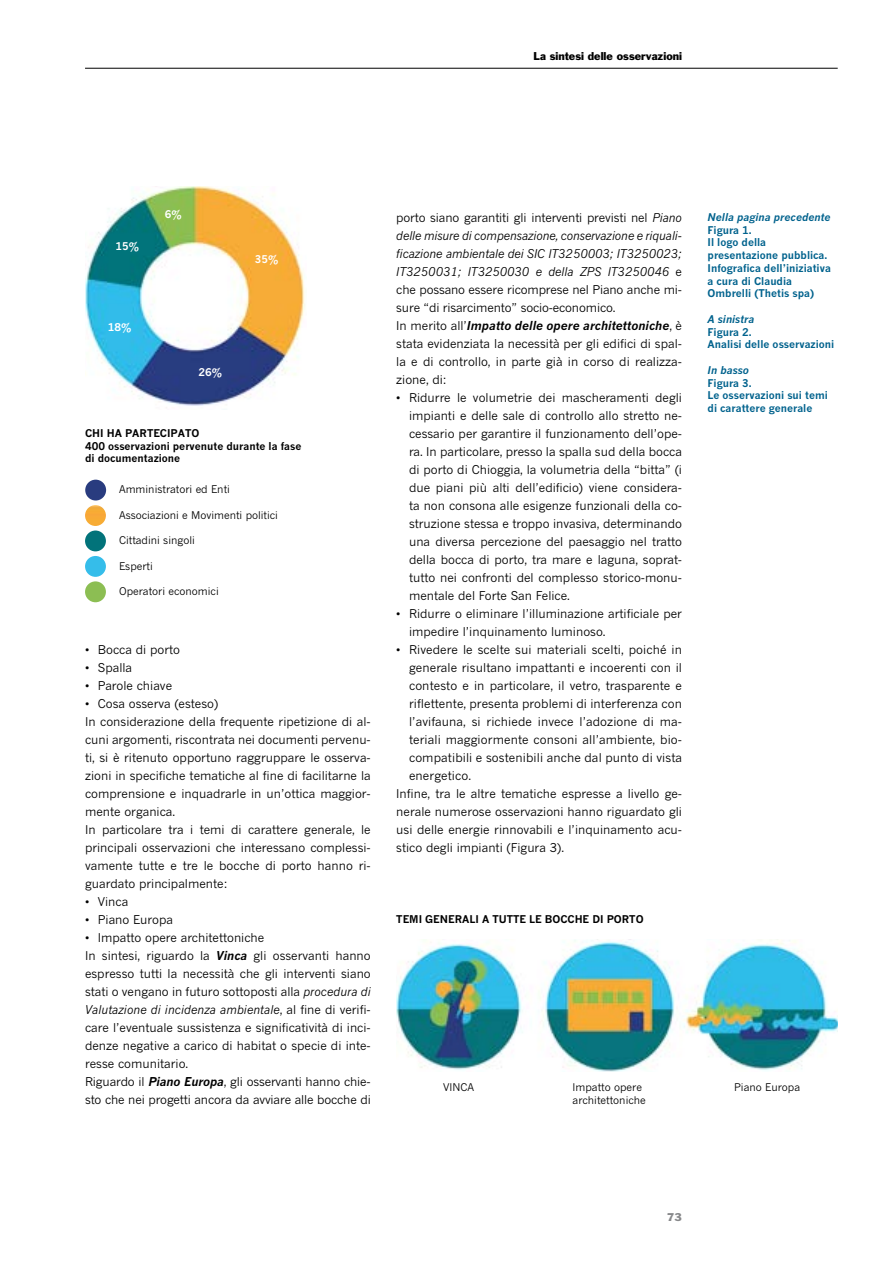
<style>
.page{position:relative;width:893px;height:1263px;background:#fff}
.page>*{position:absolute;margin:0;border:0;box-sizing:border-box;transform-origin:0 0}
.t1{font:12px/18px "News Gothic";color:#000}
.t2{font:700 10.5px/12.8px "News Gothic";color:#00628d}
.t3{font:10.5px/12.8px "News Gothic";color:#000}
.t4{font:700 10.5px/12.8px "News Gothic";color:#000}
.t5{font:italic 700 10.5px "News Gothic";color:#00628d}
.t6{font:10.5px "Franklin Gothic";color:#000}
.t7{font:700 10.5px "News Gothic";color:#fff}
.t8{font:10.5px "Franklin Gothic";color:#87888a}
.s1{font-weight:700;font-style:italic}
.s2{font-style:italic}
</style>
<div class="page">
<img style="left:85px;top:505px;width:21px;height:21px;border-radius:10px">
<img style="left:85px;top:530px;width:21px;height:21px;border-radius:10px">
<img style="left:85px;top:556px;width:21px;height:21px;border-radius:10px">
<img style="left:85px;top:581px;width:21px;height:21px;border-radius:10px">
<img style="left:85px;top:480px;width:21px;height:20px;border-radius:10px">
<img style="left:85px;top:186px;width:220px;height:222px">
<img style="left:396px;top:939px;width:442px;height:133px">
<hr style="left:85px;top:68px;width:753px;height:1px;background:#000">
<p class="t6" style="left:534px;top:49px;width:150px">La sintesi delle osservazioni</p>
<p class="t7" style="left:116px;top:240px;width:25px">15%</p>
<p class="t7" style="left:165px;top:207px;width:18px">6%</p>
<p class="t7" style="left:108px;top:320px;width:25px">18%</p>
<p class="t7" style="left:199px;top:366px;width:25px">26%</p>
<p class="t7" style="left:255px;top:253px;width:25px">35%</p>
<p class="t4" style="left:85px;top:427px;width:218px">Chi ha partecipato<br>400 osservazioni pervenute durante la fase di documentazione</p>
<p class="t3" style="left:119px;top:483px;width:112px">Amministratori ed Enti</p>
<p class="t3" style="left:119px;top:508px;width:161px">Associazioni e Movimenti politici</p>
<p class="t3" style="left:119px;top:534px;width:77px">Cittadini singoli</p>
<p class="t3" style="left:119px;top:559px;width:35px">Esperti</p>
<p class="t3" style="left:119px;top:585px;width:101px">Operatori economici</p>
<p class="t1" style="left:85px;top:640px;width:96px">• Bocca di porto</p>
<p class="t1" style="left:85px;top:658px;width:49px">• Spalla</p>
<p class="t1" style="left:85px;top:676px;width:89px">• Parole chiave</p>
<p class="t1" style="left:85px;top:694px;width:287px">• Cosa osserva (esteso)<br>In considerazione della frequente ripetizione di al&shy;cuni argomenti, riscontrata nei documenti pervenu&shy;ti, si è ritenuto opportuno raggruppare le osserva&shy;zioni in specifiche tematiche al fine di facilitarne la comprensione e inquadrarle in un’ottica maggior&shy;mente organica.<br>In particolare tra i temi di carattere generale, le principali osservazioni che interessano complessi&shy;vamente tutte e tre le bocche di porto hanno ri&shy;guardato principalmente:</p>
<p class="t1" style="left:85px;top:892px;width:45px">• Vinca</p>
<p class="t1" style="left:85px;top:910px;width:90px">• Piano Europa</p>
<p class="t1" style="left:85px;top:928px;width:287px">• Impatto opere architettoniche<br>In sintesi, riguardo la <span class="s1">Vinca</span> gli osservanti hanno espresso tutti la necessità che gli interventi siano stati o vengano in futuro sottoposti alla <span class="s2">procedura di Valutazione di incidenza ambientale</span>, al fine di verifi&shy;care l’eventuale sussistenza e significatività di inci&shy;denze negative a carico di habitat o specie di inte&shy;resse comunitario.<br>Riguardo il <span class="s1">Piano Europa</span>, gli osservanti hanno chie&shy;sto che nei progetti ancora da avviare alle bocche di</p>
<p class="t1" style="left:396px;top:208px;width:287px">porto siano garantiti gli interventi previsti nel <span class="s2">Piano delle misure di compensazione, conservazione e riquali&shy;ficazione ambientale dei SIC IT3250003; IT3250023; IT3250031; IT3250030 e della ZPS IT3250046</span> e che possano essere ricomprese nel Piano anche mi&shy;sure “di risarcimento” socio-economico.<br>In merito all’<span class="s1">Impatto delle opere architettoniche</span>, è stata evidenziata la necessità per gli edifici di spal&shy;la e di controllo, in parte già in corso di realizza&shy;zione, di:</p>
<p class="t1" style="left:409px;top:388px;width:274px;text-align:justify;text-indent:-13px">• Ridurre le volumetrie dei mascheramenti degli impianti e delle sale di controllo allo stretto ne&shy;cessario per garantire il funzionamento dell’ope&shy;ra. In particolare, presso la spalla sud della bocca di porto di Chioggia, la volumetria della “bitta” (i due piani più alti dell’edificio) viene considera&shy;ta non consona alle esigenze funzionali della co&shy;struzione stessa e troppo invasiva, determinando una diversa percezione del paesaggio nel tratto della bocca di porto, tra mare e laguna, soprat&shy;tutto nei confronti del complesso storico-monu&shy;mentale del Forte San Felice.</p>
<p class="t1" style="left:409px;top:604px;width:274px;text-indent:-13px">• Ridurre o eliminare l’illuminazione artificiale per impedire l’inquinamento luminoso.</p>
<p class="t1" style="left:396px;top:640px;width:287px">• Rivedere le scelte sui materiali scelti, poiché in</p>
<p class="t1" style="left:409px;top:658px;width:274px">generale risultano impattanti e incoerenti con il</p>
<p class="t1" style="left:409px;top:676px;width:274px">contesto e in particolare, il vetro, trasparente e</p>
<p class="t1" style="left:409px;top:694px;width:274px">riflettente, presenta problemi di interferenza con</p>
<p class="t1" style="left:409px;top:712px;width:274px">l’avifauna, si richiede invece l’adozione di ma-</p>
<p class="t1" style="left:409px;top:730px;width:274px">teriali maggiormente consoni all’ambiente, bio-</p>
<p class="t1" style="left:409px;top:748px;width:275px">compatibili e sostenibili anche dal punto di vista</p>
<p class="t1" style="left:409px;top:766px;width:64px">energetico.</p>
<p class="t1" style="left:396px;top:784px;width:287px">Infine, tra le altre tematiche espresse a livello ge-</p>
<p class="t1" style="left:396px;top:802px;width:287px">nerale numerose osservazioni hanno riguardato gli</p>
<p class="t1" style="left:396px;top:820px;width:287px">usi delle energie rinnovabili e l’inquinamento acu-</p>
<p class="t1" style="left:396px;top:838px;width:169px">stico degli impianti (Figura 3).</p>
<p class="t4" style="left:396px;top:912px;width:249px">Tem i generali a tutte le bocche di porto</p>
<p class="t5" style="left:708px;top:211px;width:125px">Nella pagina precedente</p>
<p class="t2" style="left:708px;top:223px;width:125px">Figura 1.<br>I l logo della presentazione pubblica.<br>I nfografica dell’iniziativa a cura di Claudia<br>Ombrelli (Thetis spa)</p>
<p class="t5" style="left:708px;top:313px;width:48px">A sinistra</p>
<p class="t2" style="left:708px;top:325px;width:128px">Figura 2.<br>Analisi delle osservazioni</p>
<p class="t5" style="left:708px;top:364px;width:43px">In basso</p>
<p class="t2" style="left:708px;top:376px;width:122px">Figura 3.<br>Le osservazioni sui temi di carattere generale</p>
<p class="t3" style="left:443px;top:1081px;width:18px">VInca</p>
<p class="t3" style="left:573px;top:1081px;width:75px">Impatto opere architettoniche</p>
<p class="t3" style="left:734px;top:1081px;width:67px">Piano Europa</p>
<p class="t8" style="left:667px;top:1210px;width:17px">73</p>
</div>
